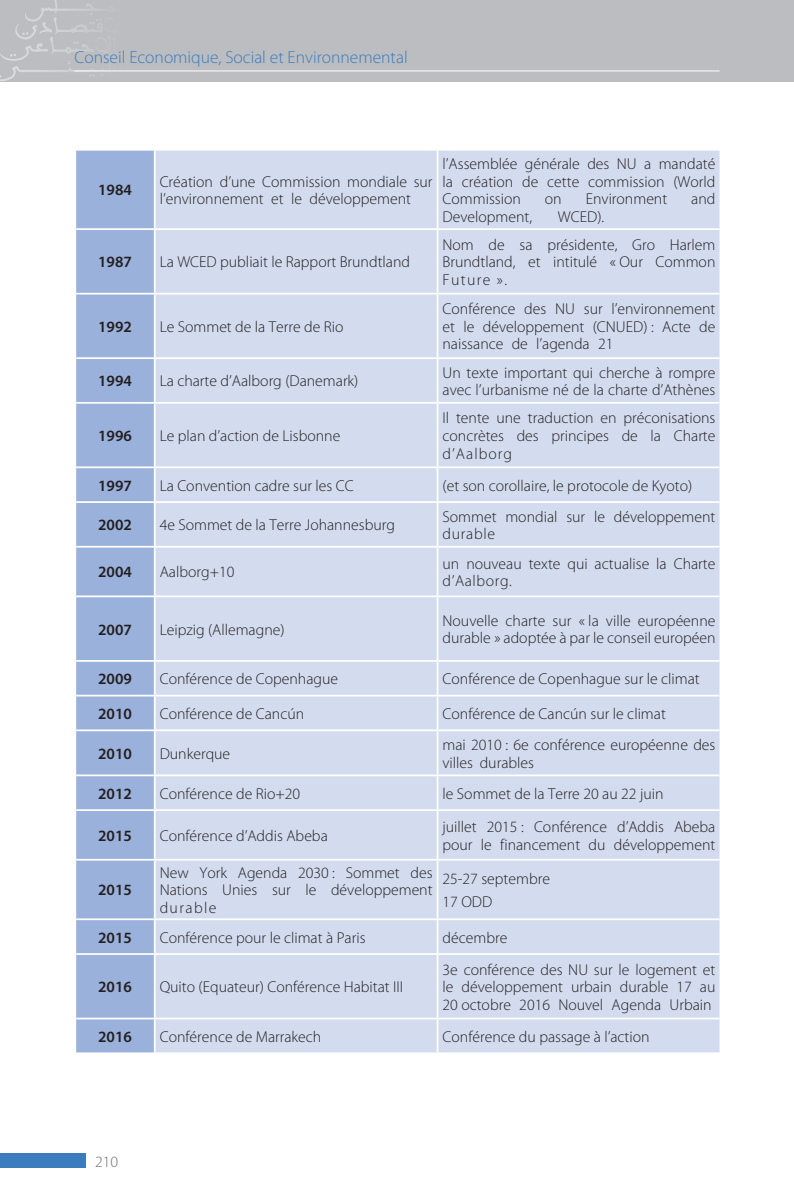
<style>
.page{position:relative;width:794px;height:1191px;background:#fff}
.page>*{position:absolute;margin:0;border:0;box-sizing:border-box;transform-origin:0 0}
.t1{font:300 17.5px "Myriad Pro";color:#3b7cbf}
.t2{font:300 15.75px/17.5px "Myriad Pro";color:#231f20}
.t3{font:600 15.75px "Myriad Pro";color:#231f20}
.t4{font:300 15.75px "Myriad Pro";color:#6c6d70}
</style>
<div class="page">
<div style="left:0;top:0;width:794px;height:82px;background:#bcbdc0"></div>
<svg style="left:0;top:0;width:126px;height:81px"></svg>
<hr style="left:74px;top:70px;width:645px;height:1px;background:#fff">
<div style="left:0;top:1153px;width:86px;height:15px;background:#3b7cbf"></div>
<div style="left:76px;top:151px;width:78px;height:901px;background:#9ab1db"></div>
<div style="left:156px;top:151px;width:563px;height:901px;background:#d3dcef"></div>
<hr style="left:437px;top:151px;width:1px;height:77px;background:#fff">
<hr style="left:76px;top:228px;width:79px;height:2px;background:#fff">
<hr style="left:155px;top:228px;width:282px;height:2px;background:#fff">
<hr style="left:437px;top:228px;width:282px;height:2px;background:#fff">
<hr style="left:437px;top:230px;width:1px;height:63px;background:#fff">
<hr style="left:76px;top:293px;width:79px;height:1px;background:#fff">
<hr style="left:155px;top:293px;width:282px;height:1px;background:#fff">
<hr style="left:437px;top:293px;width:282px;height:1px;background:#fff">
<hr style="left:437px;top:294px;width:1px;height:63px;background:#fff">
<hr style="left:76px;top:357px;width:79px;height:2px;background:#fff">
<hr style="left:155px;top:357px;width:282px;height:2px;background:#fff">
<hr style="left:437px;top:357px;width:282px;height:2px;background:#fff">
<hr style="left:437px;top:359px;width:1px;height:43px;background:#fff">
<hr style="left:76px;top:402px;width:79px;height:2px;background:#fff">
<hr style="left:155px;top:402px;width:282px;height:2px;background:#fff">
<hr style="left:437px;top:402px;width:282px;height:2px;background:#fff">
<hr style="left:437px;top:404px;width:1px;height:62px;background:#fff">
<hr style="left:76px;top:466px;width:79px;height:2px;background:#fff">
<hr style="left:155px;top:466px;width:282px;height:2px;background:#fff">
<hr style="left:437px;top:466px;width:282px;height:2px;background:#fff">
<hr style="left:437px;top:468px;width:1px;height:33px;background:#fff">
<hr style="left:76px;top:501px;width:79px;height:2px;background:#fff">
<hr style="left:155px;top:501px;width:282px;height:2px;background:#fff">
<hr style="left:437px;top:501px;width:282px;height:2px;background:#fff">
<hr style="left:437px;top:503px;width:1px;height:43px;background:#fff">
<hr style="left:76px;top:546px;width:79px;height:1px;background:#fff">
<hr style="left:155px;top:546px;width:282px;height:1px;background:#fff">
<hr style="left:437px;top:546px;width:282px;height:1px;background:#fff">
<hr style="left:437px;top:547px;width:1px;height:48px;background:#fff">
<hr style="left:76px;top:595px;width:79px;height:2px;background:#fff">
<hr style="left:155px;top:595px;width:282px;height:2px;background:#fff">
<hr style="left:437px;top:595px;width:282px;height:2px;background:#fff">
<hr style="left:437px;top:597px;width:1px;height:63px;background:#fff">
<hr style="left:76px;top:660px;width:79px;height:2px;background:#fff">
<hr style="left:155px;top:660px;width:282px;height:2px;background:#fff">
<hr style="left:437px;top:660px;width:282px;height:2px;background:#fff">
<hr style="left:437px;top:662px;width:1px;height:32px;background:#fff">
<hr style="left:76px;top:694px;width:79px;height:2px;background:#fff">
<hr style="left:155px;top:694px;width:282px;height:2px;background:#fff">
<hr style="left:437px;top:694px;width:282px;height:2px;background:#fff">
<hr style="left:437px;top:696px;width:1px;height:33px;background:#fff">
<hr style="left:76px;top:729px;width:79px;height:2px;background:#fff">
<hr style="left:155px;top:729px;width:282px;height:2px;background:#fff">
<hr style="left:437px;top:729px;width:282px;height:2px;background:#fff">
<hr style="left:437px;top:731px;width:1px;height:43px;background:#fff">
<hr style="left:76px;top:774px;width:79px;height:2px;background:#fff">
<hr style="left:155px;top:774px;width:282px;height:2px;background:#fff">
<hr style="left:437px;top:774px;width:282px;height:2px;background:#fff">
<hr style="left:437px;top:776px;width:1px;height:33px;background:#fff">
<hr style="left:76px;top:809px;width:79px;height:2px;background:#fff">
<hr style="left:155px;top:809px;width:282px;height:2px;background:#fff">
<hr style="left:437px;top:809px;width:282px;height:2px;background:#fff">
<hr style="left:437px;top:811px;width:1px;height:48px;background:#fff">
<hr style="left:76px;top:859px;width:79px;height:1px;background:#fff">
<hr style="left:155px;top:859px;width:282px;height:1px;background:#fff">
<hr style="left:437px;top:859px;width:282px;height:1px;background:#fff">
<hr style="left:437px;top:860px;width:1px;height:58px;background:#fff">
<hr style="left:76px;top:918px;width:79px;height:2px;background:#fff">
<hr style="left:155px;top:918px;width:282px;height:2px;background:#fff">
<hr style="left:437px;top:918px;width:282px;height:2px;background:#fff">
<hr style="left:437px;top:920px;width:1px;height:33px;background:#fff">
<hr style="left:76px;top:953px;width:79px;height:2px;background:#fff">
<hr style="left:155px;top:953px;width:282px;height:2px;background:#fff">
<hr style="left:437px;top:953px;width:282px;height:2px;background:#fff">
<hr style="left:437px;top:955px;width:1px;height:62px;background:#fff">
<hr style="left:76px;top:1017px;width:79px;height:2px;background:#fff">
<hr style="left:155px;top:1017px;width:282px;height:2px;background:#fff">
<hr style="left:437px;top:1017px;width:282px;height:2px;background:#fff">
<hr style="left:437px;top:1019px;width:1px;height:33px;background:#fff">
<p class="t1" style="left:74px;top:48px;width:335px">Conseil Economique, Social et Environnemental</p>
<p class="t3" style="left:98px;top:180px;width:35px">1984</p>
<p class="t2" style="left:160px;top:173px;width:274px">Création d’une Commission mondiale sur l’environnement et le développement</p>
<p class="t3" style="left:98px;top:252px;width:35px">1987</p>
<p class="t2" style="left:160px;top:253px;width:252px">La WCED publiait le Rapport Brundtland</p>
<p class="t3" style="left:98px;top:316px;width:35px">1992</p>
<p class="t2" style="left:160px;top:318px;width:185px">Le Sommet de la Terre de Rio</p>
<p class="t2" style="left:442px;top:155px;width:274px;text-align:justify">l’Assemblée générale des NU a mandaté la création de cette commission (World Commission</p>
<p class="t2" style="left:545px;top:190px;width:18px">on</p>
<p class="t2" style="left:586px;top:190px;width:83px">Environment</p>
<p class="t2" style="left:691px;top:190px;width:26px">and</p>
<p class="t2" style="left:442px;top:208px;width:91px">Development,</p>
<p class="t2" style="left:558px;top:208px;width:48px">WCED).</p>
<p class="t2" style="left:442px;top:236px;width:274px;text-align:justify">Nom de sa présidente, Gro Harlem Brundtland, et intitulé « Our Common Future ».</p>
<p class="t2" style="left:442px;top:300px;width:274px;text-align:justify">Conférence des NU sur l’environnement et le développement (CNUED) : Acte de naissance de l’agenda 21</p>
<p class="t3" style="left:98px;top:371px;width:35px">1994</p>
<p class="t2" style="left:160px;top:373px;width:200px">La charte d’Aalborg (Danemark)</p>
<p class="t2" style="left:442px;top:364px;width:274px">Un texte important qui cherche à rompre avec l’urbanisme né de la charte d’Athènes</p>
<p class="t3" style="left:98px;top:426px;width:35px">1996</p>
<p class="t2" style="left:160px;top:427px;width:182px">Le plan d’action de Lisbonne</p>
<p class="t2" style="left:442px;top:410px;width:274px;text-align:justify">Il tente une traduction en préconisations concrètes des principes de la Charte d’Aalborg</p>
<p class="t3" style="left:98px;top:475px;width:35px">1997</p>
<p class="t2" style="left:160px;top:477px;width:196px">La Convention cadre sur les CC</p>
<p class="t2" style="left:442px;top:477px;width:251px">(et son corollaire, le protocole de Kyoto)</p>
<p class="t3" style="left:98px;top:515px;width:35px">2002</p>
<p class="t2" style="left:160px;top:516px;width:237px">4e Sommet de la Terre Johannesburg</p>
<p class="t2" style="left:442px;top:508px;width:274px">Sommet mondial sur le développement durable</p>
<p class="t3" style="left:98px;top:562px;width:35px">2004</p>
<p class="t2" style="left:160px;top:564px;width:76px">Aalborg+10</p>
<p class="t2" style="left:442px;top:555px;width:274px">un nouveau texte qui actualise la Charte d’Aalborg.</p>
<p class="t3" style="left:98px;top:619px;width:35px">2007</p>
<p class="t2" style="left:160px;top:621px;width:126px">Leipzig (Allemagne)</p>
<p class="t2" style="left:442px;top:612px;width:274px">Nouvelle charte sur « la ville européenne durable » adoptée à par le conseil européen</p>
<p class="t3" style="left:98px;top:669px;width:35px">2009</p>
<p class="t2" style="left:160px;top:670px;width:180px">Conférence de Copenhague</p>
<p class="t2" style="left:442px;top:670px;width:259px">Conférence de Copenhague sur le climat</p>
<p class="t3" style="left:98px;top:703px;width:35px">2010</p>
<p class="t2" style="left:160px;top:705px;width:146px">Conférence de Cancún</p>
<p class="t2" style="left:442px;top:705px;width:225px">Conférence de Cancún sur le climat</p>
<p class="t3" style="left:98px;top:743px;width:35px">2010</p>
<p class="t2" style="left:160px;top:745px;width:72px">Dunkerque</p>
<p class="t2" style="left:442px;top:736px;width:274px">mai 2010 : 6e conférence européenne des villes durables</p>
<p class="t3" style="left:98px;top:783px;width:35px">2012</p>
<p class="t2" style="left:160px;top:785px;width:142px">Conférence de Rio+20</p>
<p class="t2" style="left:442px;top:785px;width:222px">le Sommet de la Terre 20 au 22 juin</p>
<p class="t3" style="left:98px;top:825px;width:35px">2015</p>
<p class="t2" style="left:160px;top:827px;width:170px">Conférence d’Addis Abeba</p>
<p class="t2" style="left:442px;top:818px;width:274px">juillet 2015 : Conférence d’Addis Abeba pour le financement du développement</p>
<p class="t3" style="left:98px;top:880px;width:35px">2015</p>
<p class="t2" style="left:160px;top:864px;width:274px;text-align:justify">New York Agenda 2030 : Sommet des Nations Unies sur le développement durable</p>
<p class="t2" style="left:442px;top:868px;width:109px;line-height:22.4px">25-27 septembre<br>17 ODD</p>
<p class="t3" style="left:98px;top:927px;width:35px">2015</p>
<p class="t2" style="left:160px;top:928px;width:207px">Conférence pour le climat à Paris</p>
<p class="t2" style="left:442px;top:928px;width:66px">décembre</p>
<p class="t3" style="left:98px;top:977px;width:35px">2016</p>
<p class="t2" style="left:160px;top:978px;width:245px">Quito (Equateur) Conférence Habitat III</p>
<p class="t2" style="left:442px;top:961px;width:274px;text-align:justify">3e conférence des NU sur le logement et le développement urbain durable 17 au 20 octobre 2016 Nouvel Agenda Urbain</p>
<p class="t3" style="left:98px;top:1026px;width:35px">2016</p>
<p class="t2" style="left:160px;top:1028px;width:163px">Conférence de Marrakech</p>
<p class="t2" style="left:442px;top:1028px;width:209px">Conférence du passage à l’action</p>
<p class="t4" style="left:95px;top:1153px;width:25px">210</p>
</div>
